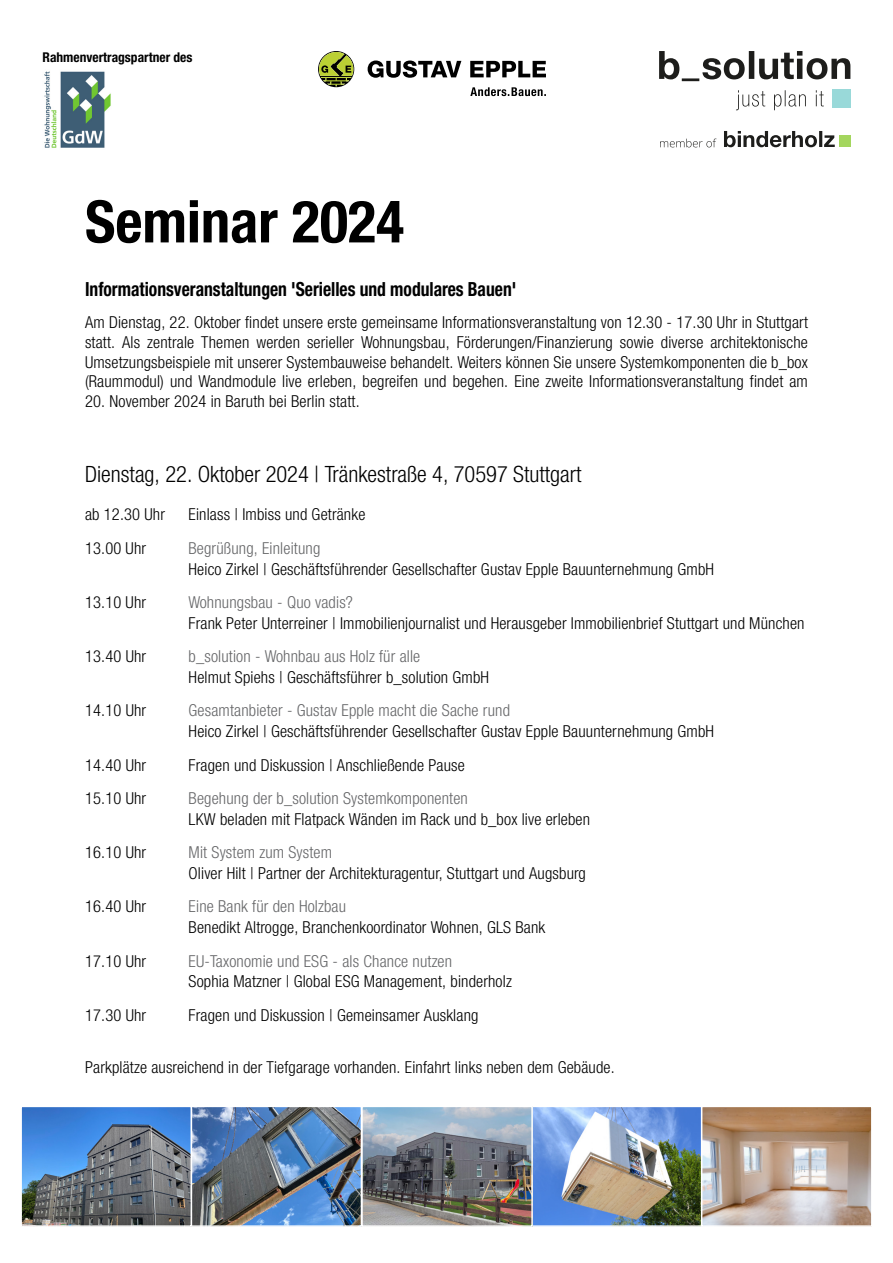
<style>
.page{position:relative;width:893px;height:1263px;background:#fff}
.page>*{position:absolute;margin:0;border:0;box-sizing:border-box;transform-origin:0 0}
.t1{font:58.5px "Helvetica Neue LT 77 Bd Cn";color:#000}
.t2{font:22.5px "Helvetica Neue LT 47 Lt Cn";color:#000}
.t3{font:19.5px "Helvetica Neue LT 77 Bd Cn";color:#000;scale:.9 1}
.t4{font:16.5px/19.8px "Helvetica Neue LT 47 Lt Cn";letter-spacing:.01em;color:#000;text-align:justify}
.t5{font:16.5px "Helvetica Neue LT 47 Lt Cn";letter-spacing:.01em;color:#666769}
.t6{font:13.5px "Helvetica Neue LT 77 Bd Cn";color:#000}
</style>
<div class="page">
<img style="left:364px;top:1109px;width:506px;height:115px">
<div style="left:531px;top:1106px;width:171px;height:121px;border:2px solid #fff"></div>
<div style="left:361px;top:1106px;width:172px;height:121px;border:2px solid #fff"></div>
<img style="left:23px;top:1109px;width:336px;height:115px">
<div style="left:191px;top:1106px;width:171px;height:121px;border:2px solid #fff"></div>
<div style="left:20px;top:1106px;width:172px;height:121px;border:2px solid #fff"></div>
<div style="left:701px;top:1106px;width:172px;height:121px;border:2px solid #fff"></div>
<div style="left:832px;top:89px;width:18px;height:19px;background:#99d9d9"></div>
<svg style="left:659px;top:51px;width:191px;height:30px"></svg>
<svg style="left:736px;top:90px;width:88px;height:20px"></svg>
<svg style="left:660px;top:139px;width:56px;height:8px"></svg>
<div style="left:839px;top:135px;width:11px;height:12px;background:#a4d65e"></div>
<svg style="left:724px;top:131px;width:111px;height:16px"></svg>
<svg style="left:368px;top:61px;width:93px;height:17px"></svg>
<svg style="left:470px;top:61px;width:76px;height:16px"></svg>
<svg style="left:318px;top:51px;width:36px;height:36px"></svg>
<svg style="left:470px;top:87px;width:76px;height:9px"></svg>
<img style="left:44px;top:71px;width:67px;height:77px">
<p class="t6" style="left:43px;top:49px;width:151px">Rahmenvertragspartner des</p>
<h1 class="t1" style="left:85px;top:187px;width:321px">Seminar 2024</h1>
<p class="t3" style="left:85px;top:277px;width:481px">Informationsveranstaltungen 'Serielles und modulares Bauen'</p>
<p class="t4" style="left:85px;top:312px;width:724px">Am Dienstag, 22. Oktober findet unsere erste gemeinsame Informationsveranstaltung von 12.30 - 17.30 Uhr in Stuttgart statt. Als zentrale Themen werden serieller Wohnungsbau, Förderungen/Finanzierung sowie diverse architektonische Umsetzungsbeispiele mit unserer Systembauweise behandelt. Weiters können Sie unsere Systemkomponenten die b_box (Raummodul) und Wandmodule live erleben, begreifen und begehen. Eine zweite Informationsveranstaltung findet am</p>
<p class="t4" style="left:85px;top:391px;width:276px">20. November 2024 in Baruth bei Berlin statt.</p>
<h2 class="t2" style="left:85px;top:460px;width:498px">Dienstag, 22. Oktober 2024 | Tränkestraße 4, 70597 Stuttgart</h2>
<p class="t4" style="left:85px;top:504px;width:81px">ab 12.30 Uhr</p>
<p class="t4" style="left:189px;top:504px;width:178px">Einlass | Imbiss und Getränke</p>
<p class="t4" style="left:85px;top:538px;width:63px">13.00 Uhr</p>
<p class="t5" style="left:189px;top:538px;width:133px">Begrüßung, Einleitung</p>
<p class="t4" style="left:189px;top:559px;width:527px">Heico Zirkel | Geschäftsführender Gesellschafter Gustav Epple Bauunternehmung GmbH</p>
<p class="t4" style="left:85px;top:592px;width:63px">13.10 Uhr</p>
<p class="t5" style="left:189px;top:593px;width:166px">Wohnungsbau - Quo vadis?</p>
<p class="t4" style="left:189px;top:613px;width:617px">Frank Peter Unterreiner | Immobilienjournalist und Herausgeber Immobilienbrief Stuttgart und München</p>
<p class="t4" style="left:85px;top:646px;width:63px">13.40 Uhr</p>
<p class="t5" style="left:189px;top:647px;width:233px">b_solution - Wohnbau aus Holz für alle</p>
<p class="t4" style="left:189px;top:667px;width:302px">Helmut Spiehs | Geschäftsführer b_solution GmbH</p>
<p class="t4" style="left:85px;top:700px;width:63px">14.10 Uhr</p>
<p class="t5" style="left:189px;top:701px;width:323px">Gesamtanbieter - Gustav Epple macht die Sache rund</p>
<p class="t4" style="left:189px;top:721px;width:527px">Heico Zirkel | Geschäftsführender Gesellschafter Gustav Epple Bauunternehmung GmbH</p>
<p class="t4" style="left:85px;top:755px;width:63px">14.40 Uhr</p>
<p class="t4" style="left:189px;top:755px;width:278px">Fragen und Diskussion | Anschließende Pause</p>
<p class="t4" style="left:85px;top:788px;width:63px">15.10 Uhr</p>
<p class="t5" style="left:189px;top:789px;width:281px">Begehung der b_solution Systemkomponenten</p>
<p class="t4" style="left:189px;top:809px;width:403px">LKW beladen mit Flatpack Wänden im Rack und b_box live erleben</p>
<p class="t4" style="left:85px;top:842px;width:63px">16.10 Uhr</p>
<p class="t5" style="left:189px;top:843px;width:145px">Mit System zum System</p>
<p class="t4" style="left:189px;top:863px;width:399px">Oliver Hilt | Partner der Architekturagentur, Stuttgart und Augsburg</p>
<p class="t4" style="left:85px;top:896px;width:63px">16.40 Uhr</p>
<p class="t5" style="left:189px;top:897px;width:159px">Eine Bank für den Holzbau</p>
<p class="t4" style="left:189px;top:917px;width:358px">Benedikt Altrogge, Branchenkoordinator Wohnen, GLS Bank</p>
<p class="t4" style="left:85px;top:951px;width:63px">17.10 Uhr</p>
<p class="t5" style="left:189px;top:951px;width:265px">EU-Taxonomie und ESG - als Chance nutzen</p>
<p class="t4" style="left:189px;top:971px;width:325px">Sophia Matzner | Global ESG Management, binderholz</p>
<p class="t4" style="left:85px;top:1005px;width:63px">17.30 Uhr</p>
<p class="t4" style="left:189px;top:1005px;width:291px">Fragen und Diskussion | Gemeinsamer Ausklang</p>
<p class="t4" style="left:85px;top:1057px;width:531px">Parkplätze ausreichend in der Tiefgarage vorhanden. Einfahrt links neben dem Gebäude.</p>
</div>
